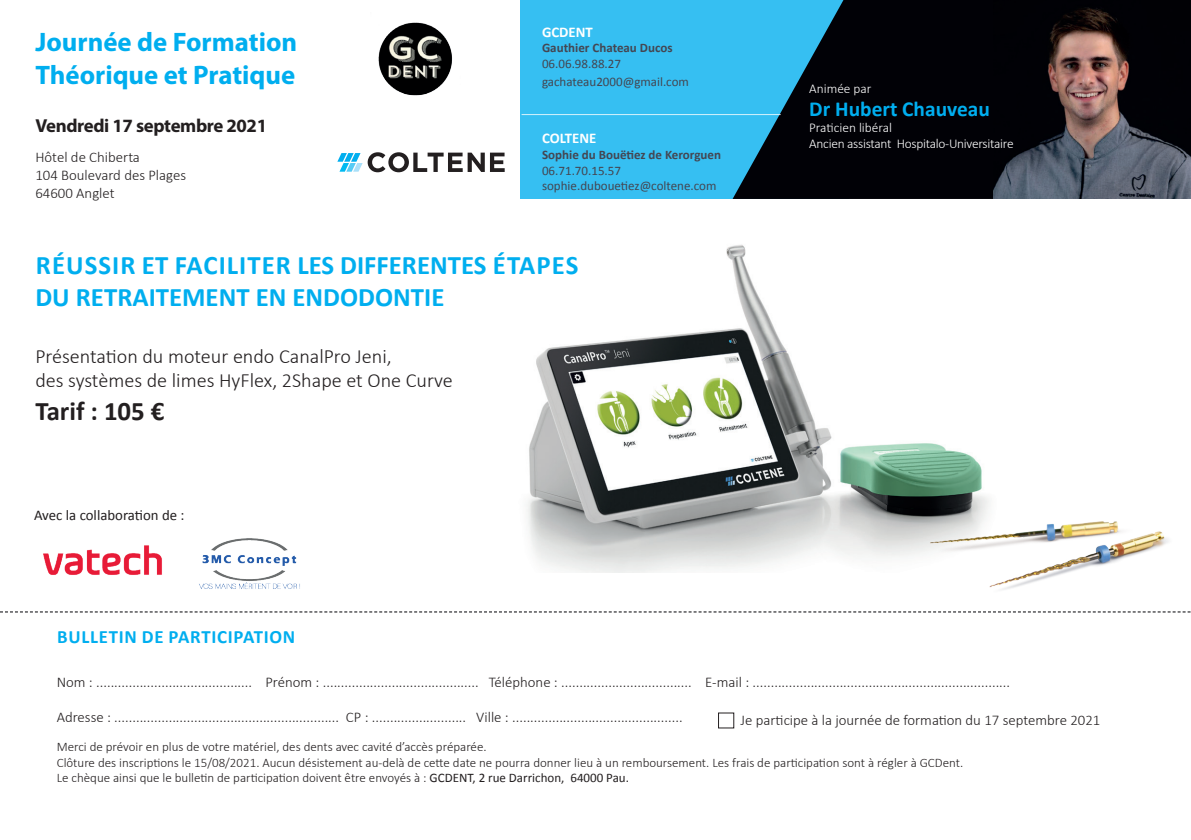
<style>
.page{position:relative;width:1191px;height:840px;background:#fff}
.page>*{position:absolute;margin:0;border:0;box-sizing:border-box;transform-origin:0 0}
.t1{font:700 26.8px/32.2px "Calibri";color:#00aeef}
.t2{font:700 26.8px/32.2px "Myriad Pro";color:#00aeef}
.t3{font:700 26.8px "Calibri";color:#231f20}
.t4{font:700 21.4px "Calibri";color:#00aeef}
.t5{font:300 20.2px/24.2px "Calibri";color:#231f20}
.t6{font:700 18.8px "Myriad Pro";letter-spacing:-.02em;color:#231f20}
.t7{font:700 18.8px "Calibri";letter-spacing:.04em;color:#00aeef}
.t8{font:300 14.8px/17.8px "Calibri";color:#231f20}
.t9{font:14.8px "Calibri";color:#231f20}
.t10{font:700 14.8px "Calibri";color:#fff}
.t11{font:300 13.4px/16px "Calibri";letter-spacing:-.02em;color:#fff}
.t12{font:300 13.4px "Calibri";color:#fff}
.t13{font:300 13px/15.6px "Calibri";color:#231f20}
.t14{font:13px/17.8px "Calibri";color:#444652}
.t15{font:700 13px "Calibri";color:#444652}
.s1{font-weight:400}
</style>
<div class="page">
<div style="left:520px;top:0;width:329px;height:199px;background:#36bff2"></div>
<svg style="left:732px;top:0;width:261px;height:199px;fill:#010106"></svg>
<img style="left:993px;top:0;width:198px;height:199px">
<img style="left:527px;top:244px;width:444px;height:328px">
<img style="left:899px;top:456px;width:292px;height:157px">
<img style="left:378px;top:22px;width:74px;height:74px">
<svg style="left:337px;top:152px;width:168px;height:20px"></svg>
<svg style="left:0;top:611px;width:1191px;height:1px"></svg>
<div style="left:718px;top:712px;width:16px;height:16px;border:1px solid #231f20"></div>
<img style="left:43px;top:545px;width:119px;height:30px">
<img style="left:199px;top:538px;width:101px;height:51px">
<hr style="left:521px;top:114px;width:259px;height:1px;background:#fff">
<h1 class="t2" style="left:35px;top:25px;width:263px">Journée de Formation<br>Théorique et Pratique</h1>
<p class="t6" style="left:35px;top:113px;width:233px">Vendredi 17 septembre 2021</p>
<p class="t8" style="left:35px;top:148px;width:152px">Hôtel de Chiberta<br>104 Boulevard des Plages<br>64600 Anglet</p>
<p class="t10" style="left:542px;top:22px;width:52px">GCDENT</p>
<p class="t15" style="left:542px;top:40px;width:132px">Gauthier Chateau Ducos</p>
<p class="t14" style="left:542px;top:55px;width:148px">06.06.98.88.27 gachateau2000@gmail.com</p>
<p class="t10" style="left:542px;top:129px;width:56px">COLTENE</p>
<p class="t15" style="left:542px;top:146px;width:180px">Sophie du Bouëtiez de Kerorguen</p>
<p class="t14" style="left:542px;top:162px;width:176px;line-height:15.6px">06.71.70.15.57 sophie.dubouetiez@coltene.com</p>
<h1 class="t1" style="left:35px;top:248px;width:544px">RÉUSSIR ET FACILITER LES DIFFERENTES ÉTAPES<br>DU RETRAITEMENT EN ENDODONTIE</h1>
<h3 class="t5" style="left:35px;top:343px;width:419px">Présentation du moteur endo CanalPro Jeni,<br>des systèmes de limes HyFlex, 2Shape et One Curve</h3>
<h1 class="t3" style="left:35px;top:394px;width:130px">Tarif : 105 €</h1>
<p class="t9" style="left:34px;top:505px;width:152px">Avec la collaboration de :</p>
<p class="t7" style="left:57px;top:624px;width:240px">BULLETIN DE PARTICIPATION</p>
<p class="t12" style="left:809px;top:81px;width:64px">Animée par</p>
<h2 class="t4" style="left:809px;top:95px;width:182px">Dr Hubert Chauveau</h2>
<p class="t11" style="left:809px;top:120px;width:206px">Praticien libéral<br>Ancien assistant Hospitalo-Universitaire</p>
<p class="t8" style="left:57px;top:673px;width:955px">Nom : ........................................... Prénom : ........................................... Téléphone : .................................... E-mail : .......................................................................</p>
<p class="t8" style="left:57px;top:707px;width:627px">Adresse : .............................................................. CP : .......................... Ville : ...............................................</p>
<p class="t8" style="left:740px;top:710px;width:361px">Je participe à la journée de formation du 17 septembre 2021</p>
<p class="t13" style="left:57px;top:738px;width:908px">Merci de prévoir en plus de votre matériel, des dents avec cavité d’accès préparée.<br>Clôture des inscriptions le 15/08/2021. Aucun désistement au-delà de cette date ne pourra donner lieu à un remboursement. Les frais de participation sont à régler à GCDent.<br>Le chèque ainsi que le bulletin de participation doivent être envoyés à : <span class="s1">GCDENT, 2 rue Darrichon, 64000 Pau.</span></p>
</div>
